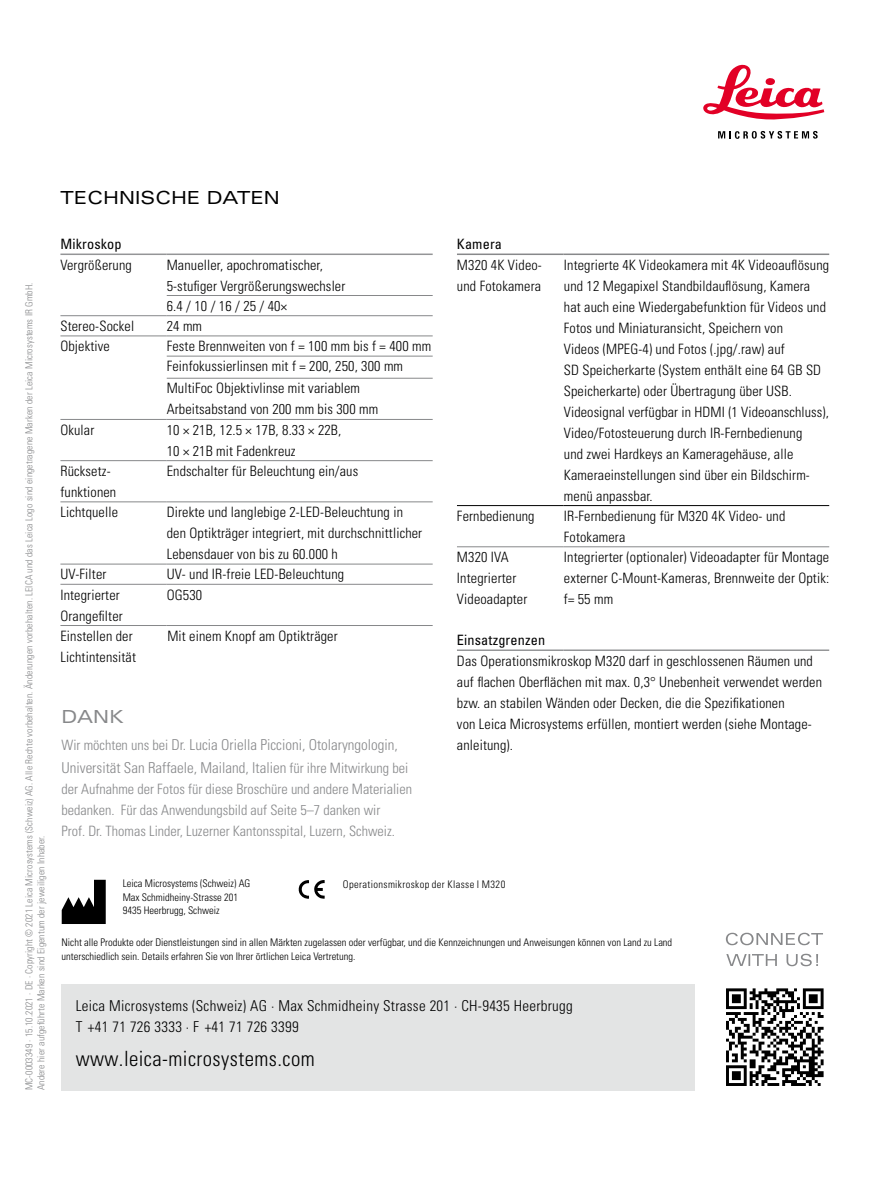
<style>
.page{position:relative;width:893px;height:1191px;background:#fff}
.page>*{position:absolute;margin:0;border:0;box-sizing:border-box;transform-origin:0 0}
.t1{font:300 condensed 21px "Univers LT Std";letter-spacing:.02em;color:#000}
.t2{font:expanded 18px "Univers LT Std";color:#000}
.t3{font:expanded 18px "Univers LT Std";color:#87888a}
.t4{font:300 condensed 15px/22.5px "Univers LT Std";color:#87888a}
.t5{font:300 condensed 15px/21px "Univers LT Std";letter-spacing:.02em;color:#000}
.t6{font:300 condensed 14.25px/21px "Univers LT Std";letter-spacing:.01em;color:#000}
.t7{font:300 condensed 14.25px/21px "Univers LT Std";color:#87888a}
.t8{font:condensed 14.25px "Univers LT Std";letter-spacing:.01em;color:#000}
.t9{font:300 condensed 10.5px/13.5px "Univers LT Std";color:#000}
.t10{font:300 condensed 10.5px "Univers LT Std";letter-spacing:.035em;color:#000}
.t11{font:300 condensed 9.75px/12px "Univers LT Std";letter-spacing:.01em;color:#87888a}
.s1{font-size:14.25px}
</style>
<div class="page">
<svg style="left:703px;top:64px;width:121px;height:56px"></svg>
<svg style="left:718px;top:131px;width:100px;height:8px"></svg>
<svg style="left:726px;top:988px;width:98px;height:98px"></svg>
<svg style="left:726px;top:953px;width:92px;height:13px"></svg>
<svg style="left:726px;top:932px;width:97px;height:13px"></svg>
<hr style="left:60px;top:253px;width:107px;height:2px;background:#949597">
<hr style="left:167px;top:253px;width:266px;height:2px;background:#949597">
<hr style="left:167px;top:295px;width:266px;height:1px;background:#87888a">
<hr style="left:60px;top:315px;width:107px;height:1px;background:#87888a">
<hr style="left:167px;top:315px;width:266px;height:1px;background:#87888a">
<hr style="left:60px;top:336px;width:107px;height:1px;background:#87888a">
<hr style="left:167px;top:336px;width:266px;height:1px;background:#87888a">
<hr style="left:167px;top:356px;width:266px;height:1px;background:#87888a">
<hr style="left:167px;top:378px;width:266px;height:1px;background:#87888a">
<hr style="left:60px;top:419px;width:107px;height:1px;background:#87888a">
<hr style="left:167px;top:419px;width:266px;height:1px;background:#87888a">
<hr style="left:60px;top:460px;width:107px;height:1px;background:#87888a">
<hr style="left:167px;top:460px;width:266px;height:1px;background:#87888a">
<hr style="left:60px;top:501px;width:107px;height:1px;background:#87888a">
<hr style="left:167px;top:501px;width:266px;height:1px;background:#87888a">
<hr style="left:60px;top:564px;width:107px;height:1px;background:#87888a">
<hr style="left:167px;top:564px;width:266px;height:1px;background:#87888a">
<hr style="left:60px;top:584px;width:107px;height:1px;background:#87888a">
<hr style="left:167px;top:584px;width:266px;height:1px;background:#87888a">
<hr style="left:60px;top:625px;width:107px;height:1px;background:#87888a">
<hr style="left:167px;top:625px;width:266px;height:1px;background:#87888a">
<hr style="left:457px;top:505px;width:106px;height:1px;background:#000">
<hr style="left:563px;top:505px;width:266px;height:1px;background:#000">
<hr style="left:457px;top:253px;width:106px;height:2px;background:#87888a">
<hr style="left:563px;top:253px;width:266px;height:2px;background:#87888a">
<hr style="left:457px;top:649px;width:106px;height:2px;background:#949597">
<hr style="left:563px;top:649px;width:266px;height:2px;background:#949597">
<hr style="left:457px;top:546px;width:106px;height:1px;background:#87888a">
<hr style="left:563px;top:546px;width:266px;height:1px;background:#87888a">
<div style="left:62px;top:984px;width:633px;height:106px;background:#e3e4e4"></div>
<svg style="left:298px;top:880px;width:26px;height:19px"></svg>
<svg style="left:62px;top:879px;width:44px;height:45px"></svg>
<p class="t11" style="left:23px;top:1090px;width:809px;rotate:-90deg">MC-0003349 · 15.10.2021 · DE · Copyright © 2021 Leica Microsystems (Schweiz) AG. Alle Rechte vorbehalten. Änderungen vorbehalten. LEICA und das Leica Logo sind eingetragene Marken der Leica Microsystems IR GmbH.<br>Andere hier aufgeführte Marken sind Eigentum der jeweiligen Inhaber.</p>
<p class="t2" style="left:60px;top:187px;width:221px">TECHNISCHE DATEN</p>
<p class="t8" style="left:60px;top:235px;width:63px">Mikroskop</p>
<p class="t6" style="left:60px;top:254px;width:73px">Vergrößerung</p>
<p class="t6" style="left:167px;top:254px;width:180px;line-height:20.5px">Manueller, apochromatischer,<br>5-stufiger Vergrößerungswechsler<br>6.4 / 10 / 16 / 25 / 40×</p>
<p class="t6" style="left:60px;top:315px;width:75px">Stereo-Sockel</p>
<p class="t6" style="left:167px;top:315px;width:37px">24 mm</p>
<p class="t6" style="left:60px;top:336px;width:51px">Objektive</p>
<p class="t6" style="left:167px;top:336px;width:266px;line-height:20.2px">Feste Brennweiten von f = 100 mm bis f = 400 mm<br>Feinfokussierlinsen mit f = 200, 250, 300 mm</p>
<p class="t6" style="left:167px;top:378px;width:213px">MultiFoc Objektivlinse mit variablem<br>Arbeitsabstand von 200 mm bis 300 mm</p>
<p class="t6" style="left:60px;top:419px;width:35px">Okular</p>
<p class="t6" style="left:167px;top:419px;width:176px">10 × 21B, 12.5 × 17B, 8.33 × 22B,<br>10 × 21B mit Fadenkreuz</p>
<p class="t6" style="left:60px;top:460px;width:57px">Rücksetz&shy;funktionen</p>
<p class="t6" style="left:167px;top:460px;width:193px">Endschalter für Beleuchtung ein/aus</p>
<p class="t6" style="left:60px;top:501px;width:59px">Lichtquelle</p>
<p class="t6" style="left:167px;top:501px;width:257px">Direkte und langlebige 2-LED-Beleuchtung in den Optikträger integriert, mit durchschnittlicher<br>Lebensdauer von bis zu 60.000 h</p>
<p class="t6" style="left:60px;top:564px;width:48px">UV-Filter</p>
<p class="t6" style="left:167px;top:564px;width:179px">UV- und IR-freie LED-Beleuchtung</p>
<p class="t6" style="left:60px;top:584px;width:64px">Integrierter<br>Orangefilter</p>
<p class="t6" style="left:167px;top:584px;width:37px">OG530</p>
<p class="t6" style="left:60px;top:625px;width:77px">Einstellen der<br>Lichtintensität</p>
<p class="t6" style="left:167px;top:625px;width:172px">Mit einem Knopf am Optikträger</p>
<p class="t3" style="left:62px;top:706px;width:64px">DANK</p>
<p class="t4" style="left:61px;top:733px;width:348px"><span class="s1">Wir möchten uns bei</span> Dr. Lucia Oriella Piccioni, Otolaryngologin,<br>Universität San Raffaele, Mailand, Italien <span class="s1">für ihre Mitwirkung bei</span></p>
<p class="t7" style="left:61px;top:778px;width:352px">der Aufnahme der Fotos für diese Broschüre und andere Materialien bedanken. Für das Anwendungsbild auf Seite 5–7 danken wir<br>Prof. Dr. Thomas Linder, Luzerner Kantonsspital, Luzern, Schweiz.</p>
<p class="t8" style="left:457px;top:235px;width:47px">Kamera</p>
<p class="t6" style="left:457px;top:254px;width:86px">M320 4K Video&shy;und Fotokamera</p>
<p class="t6" style="left:564px;top:254px;width:267px">Integrierte 4K Videokamera mit 4K Videoauflösung und 12 Megapixel Standbildauflösung, Kamera hat auch eine Wiedergabefunktion für Videos und Fotos und Miniaturansicht, Speichern von<br>Videos (MPEG-4) und Fotos (.jpg/.raw) auf<br>SD Speicherkarte (System enthält eine 64 GB SD Speicherkarte) oder Übertragung über USB.<br>Videosignal verfügbar in HDMI (1 Videoanschluss), Video/Fotosteuerung durch IR-Fernbedienung<br>und zwei Hardkeys an Kameragehäuse, alle Kameraeinstellungen sind über ein Bildschirm&shy;menü anpassbar.</p>
<p class="t6" style="left:457px;top:505px;width:79px">Fernbedienung</p>
<p class="t6" style="left:564px;top:505px;width:223px">IR-Fernbedienung für M320 4K Video- und<br>Fotokamera</p>
<p class="t6" style="left:457px;top:546px;width:72px">M320 IVA<br>Integrierter<br>Videoadapter</p>
<p class="t6" style="left:564px;top:546px;width:267px;text-align:justify">Integrierter (optionaler) Videoadapter für Montage externer C-Mount-Kameras, Brennweite der Optik: f= 55 mm</p>
<p class="t8" style="left:457px;top:631px;width:90px">Einsatzgrenzen</p>
<p class="t6" style="left:457px;top:650px;width:367px">Das Operationsmikroskop M320 darf in geschlossenen Räumen und auf flachen Oberflächen mit max. 0,3° Unebenheit verwendet werden bzw. an stabilen Wänden oder Decken, die die Spezifikationen<br>von Leica Microsystems erfüllen, montiert werden (siehe Montage&shy;anleitung).</p>
<p class="t9" style="left:123px;top:877px;width:129px">Leica Microsystems (Schweiz) AG<br>Max Schmidheiny-Strasse 201<br>9435 Heerbrugg, Schweiz</p>
<p class="t9" style="left:62px;top:936px;width:612px">Nicht alle Produkte oder Dienstleistungen sind in allen Märkten zugelassen oder verfügbar, und die Kennzeichnungen und Anweisungen können von Land zu Land unterschiedlich sein. Details erfahren Sie von Ihrer örtlichen Leica Vertretung.</p>
<p class="t10" style="left:343px;top:877px;width:164px">Operationsmikroskop der Klasse I M320</p>
<p class="t5" style="left:76px;top:995px;width:499px">Leica Microsystems (Schweiz) AG · Max Schmidheiny Strasse 201 · CH-9435 Heerbrugg<br>T +41 71 726 3333 · F +41 71 726 3399</p>
<h1 class="t1" style="left:76px;top:1046px;width:241px">www.leica-microsystems.com</h1>
</div>
